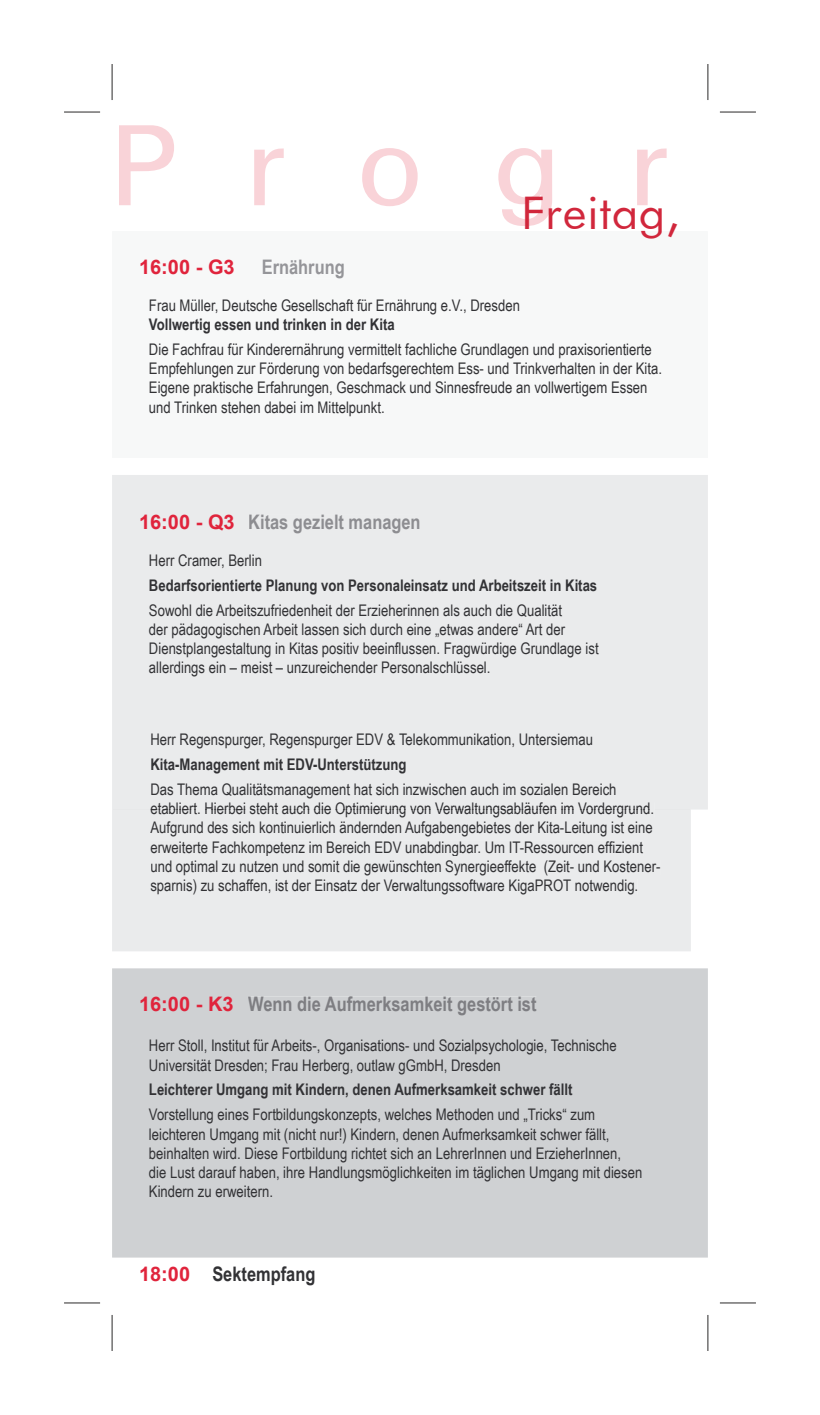
<style>
.page{position:relative;width:820px;height:1415px;background:#fff}
.page>*{position:absolute;margin:0;border:0;box-sizing:border-box;transform-origin:0 0}
.t1{font:44px "Future Face";color:#d1273c}
.t2{font:700 20px "Arial Narrow";color:#7e7e82}
.t3{font:700 20px "Arial";color:#e0243c}
.t4{font:700 20px "Arial Narrow";color:#8d8d91}
.t5{font:700 20px "Arial Narrow";color:#323235}
.t6{font:700 20px "Arial Narrow";color:#959599}
.t7{font:16px/19.2px "Arial Narrow";color:#323235}
.t8{font:700 16px "Arial Narrow";color:#323235}
.s1{font-size:48px}
.s2{font-family:"Arial";color:#e0243c}
</style>
<div class="page">
<div style="left:112px;top:968px;width:595px;height:289px;background:#cfd1d3"></div>
<div style="left:112px;top:475px;width:595px;height:334px;background:#eaebec"></div>
<svg style="left:119px;top:125px;width:547px;height:101px"></svg>
<div style="left:249px;top:515px;width:170px;height:18px;background:#eaebec"></div>
<div style="left:248px;top:996px;width:288px;height:19px;background:#cfd1d3"></div>
<div style="left:263px;top:259px;width:80px;height:19px;background:#f7f8f8"></div>
<div style="left:151px;top:802px;width:503px;height:7px;background:#eaebec"></div>
<div style="left:112px;top:809px;width:578px;height:142px;background:#eaebec"></div>
<div style="left:151px;top:809px;width:503px;height:8px;background:#eaebec"></div>
<div style="left:150px;top:821px;width:502px;height:15px;background:#eaebec"></div>
<div style="left:151px;top:841px;width:492px;height:15px;background:#eaebec"></div>
<div style="left:151px;top:860px;width:508px;height:15px;background:#eaebec"></div>
<div style="left:151px;top:879px;width:486px;height:15px;background:#eaebec"></div>
<hr style="left:112px;top:64px;width:1px;height:36px;background:#2a2828">
<hr style="left:64px;top:112px;width:36px;height:1px;background:#2a2828">
<hr style="left:707px;top:64px;width:1px;height:36px;background:#2a2828">
<hr style="left:719px;top:112px;width:36px;height:1px;background:#2a2828">
<hr style="left:112px;top:1315px;width:1px;height:36px;background:#2a2828">
<hr style="left:64px;top:1302px;width:36px;height:1px;background:#2a2828">
<hr style="left:707px;top:1315px;width:1px;height:36px;background:#2a2828">
<hr style="left:719px;top:1302px;width:36px;height:1px;background:#2a2828">
<p class="t3" style="left:139px;top:254px;width:97px">16:00 - G3</p>
<p class="t6" style="left:262px;top:252px;width:84px">Ernährung</p>
<h1 class="t1" style="left:520px;top:185px;width:160px">Freitag<span class="s1">,</span></h1>
<p class="t7" style="left:149px;top:295px;width:372px">Frau Müller, Deutsche Gesellschaft für Ernährung e.V., Dresden</p>
<p class="t8" style="left:149px;top:312px;width:247px">Vollwertig essen und trinken in der Kita</p>
<p class="t7" style="left:149px;top:339px;width:514px">Die Fachfrau für Kinderernährung vermittelt fachliche Grundlagen und praxisorientierte Empfehlungen zur Förderung von bedarfsgerechtem Ess- und Trinkverhalten in der Kita.<br>Eigene praktische Erfahrungen, Geschmack und Sinnesfreude an vollwertigem Essen und Trinken stehen dabei im Mittelpunkt.</p>
<p class="t3" style="left:139px;top:509px;width:97px">16:00 - Q3</p>
<p class="t7" style="left:149px;top:550px;width:114px">Herr Cramer, Berlin</p>
<p class="t8" style="left:149px;top:573px;width:449px">Bedarfsorientierte Planung von Personaleinsatz und Arbeitszeit in Kitas</p>
<p class="t7" style="left:149px;top:600px;width:451px">Sowohl die Arbeitszufriedenheit der Erzieherinnen als auch die Qualität<br>der pädagogischen Arbeit lassen sich durch eine „etwas andere“ Art der Dienstplangestaltung in Kitas positiv beeinflussen. Fragwürdige Grundlage ist allerdings ein – meist – unzureichender Personalschlüssel.</p>
<p class="t4" style="left:248px;top:507px;width:174px">Kitas gezielt managen</p>
<p class="t7" style="left:150px;top:729px;width:444px">Herr Regenspurger, Regenspurger EDV &amp; Telekommunikation, Untersiemau</p>
<p class="t8" style="left:150px;top:752px;width:257px">Kita-Management mit EDV-Unterstützung</p>
<p class="t7" style="left:150px;top:779px;width:511px">Das Thema Qualitätsmanagement hat sich inzwischen auch im sozialen Bereich etabliert. Hierbei steht auch die Optimierung von Verwaltungsabläufen im Vordergrund.<br>Aufgrund des sich kontinuierlich ändernden Aufgabengebietes der Kita-Leitung ist eine erweiterte Fachkompetenz im Bereich EDV unabdingbar. Um IT-Ressourcen effizient und optimal zu nutzen und somit die gewünschten Synergieeffekte (Zeit- und Kostener&shy;sparnis) zu schaffen, ist der Einsatz der Verwaltungssoftware KigaPROT notwendig.</p>
<p class="t2" style="left:248px;top:989px;width:290px">Wenn die Aufmerksamkeit gestört ist</p>
<p class="t3" style="left:139px;top:991px;width:96px">16:00 - K3</p>
<p class="t7" style="left:149px;top:1035px;width:469px">Herr Stoll, Institut für Arbeits-, Organisations- und Sozialpsychologie, Technische<br>Universität Dresden; Frau Herberg, outlaw gGmbH, Dresden</p>
<p class="t8" style="left:149px;top:1077px;width:425px">Leichterer Umgang mit Kindern, denen Aufmerksamkeit schwer fällt</p>
<p class="t7" style="left:149px;top:1104px;width:494px">Vorstellung eines Fortbildungskonzepts, welches Methoden und „Tricks“ zum leichteren Umgang mit (nicht nur!) Kindern, denen Aufmerksamkeit schwer fällt, beinhalten wird. Diese Fortbildung richtet sich an LehrerInnen und ErzieherInnen, die Lust darauf haben, ihre Handlungsmöglichkeiten im täglichen Umgang mit diesen Kindern zu erweitern.</p>
<p class="t5" style="left:139px;top:1258px;width:178px"><span class="s2">18:00</span> Sektempfang</p>
</div>
